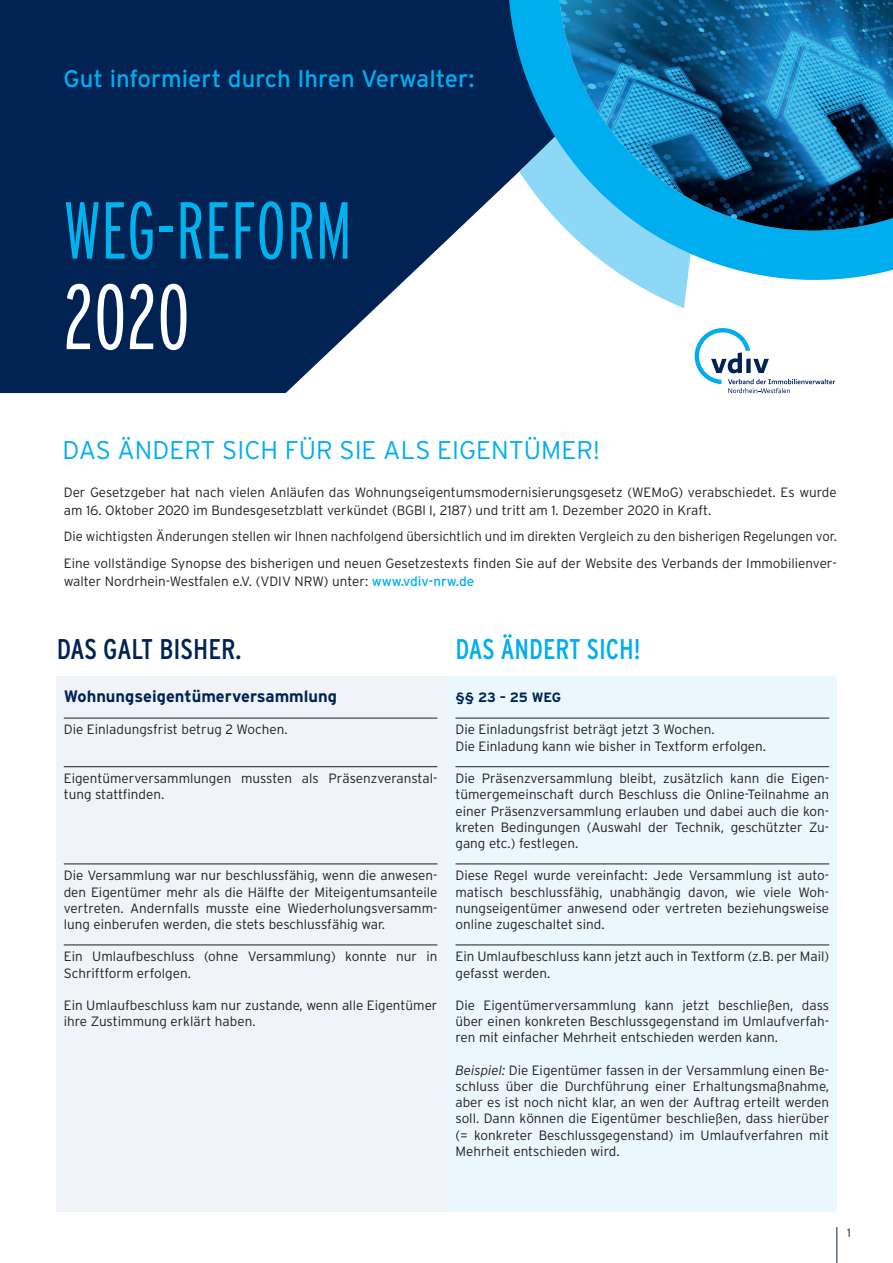
<style>
.page{position:relative;width:893px;height:1263px;background:#fff}
.page>*{position:absolute;margin:0;border:0;box-sizing:border-box;transform-origin:0 0}
.t1{font:300 extra-condensed 91.95px "Interstate";color:#fff}
.t2{font:300 extra-condensed 80.55px "Interstate";letter-spacing:.005em;color:#00b3ef}
.t3{font:condensed 28.5px "Interstate";color:#002354}
.t4{font:condensed 28.5px "Interstate";color:#00aeef}
.t5{font:300 25.65px "Interstate";color:#00aeef}
.t6{font:24px "Interstate";color:#00aeef}
.t7{font:700 16.5px "Interstate";color:#002354}
.t8{font:300 13.5px/16.2px "Interstate";color:#231f20}
.t9{font:700 13.5px "Interstate";letter-spacing:-.025em;color:#002354}
.t10{font:300 12px "Interstate";color:#231f20}
.s1{font-weight:400;color:#00aeef}
.s2{font-style:italic}
</style>
<div class="page">
<svg style="left:0;top:0;width:695px;height:393px;fill:#002354"></svg>
<svg style="left:519px;top:300px;width:172px;height:8px"></svg>
<svg style="left:501px;top:0;width:392px;height:300px"></svg>
<img style="left:560px;top:0;width:333px;height:231px">
<svg style="left:695px;top:328px;width:140px;height:65px"></svg>
<div style="left:446px;top:677px;width:391px;height:535px;background:#eaf7fd"></div>
<div style="left:56px;top:676px;width:390px;height:536px;background:#f0f3f7"></div>
<hr style="left:64px;top:718px;width:373px;height:1px;background:#231f20">
<hr style="left:64px;top:766px;width:373px;height:1px;background:#231f20">
<hr style="left:64px;top:864px;width:373px;height:1px;background:#231f20">
<hr style="left:64px;top:945px;width:373px;height:1px;background:#231f20">
<hr style="left:455px;top:718px;width:374px;height:1px;background:#231f20">
<hr style="left:455px;top:766px;width:374px;height:1px;background:#231f20">
<hr style="left:455px;top:864px;width:374px;height:1px;background:#231f20">
<hr style="left:455px;top:945px;width:374px;height:1px;background:#231f20">
<hr style="left:837px;top:1227px;width:1px;height:36px;background:#002354">
<h3 class="t6" style="left:64px;top:65px;width:412px">Gut informiert durch Ihren Verwalter:</h3>
<h2 class="t2" style="left:64px;top:185px;width:289px">WEG-REFORM</h2>
<h1 class="t1" style="left:64px;top:265px;width:128px">2020</h1>
<h3 class="t5" style="left:63px;top:436px;width:539px">DAS ÄNDERT SICH FÜR SIE ALS EIGENTÜMER!</h3>
<p class="t8" style="left:64px;top:483px;width:774px;line-height:18px">Der Gesetzgeber hat nach vielen Anläufen das Wohnungseigentumsmodernisierungsgesetz (WEMoG) verabschiedet. Es wurde am 16. Oktober 2020 im Bundesgesetzblatt verkündet (BGBl I, 2187) und tritt am 1. Dezember 2020 in Kraft.</p>
<p class="t8" style="left:64px;top:523px;width:775px;line-height:26.5px">Die wichtigsten Änderungen stellen wir Ihnen nachfolgend übersichtlich und im direkten Vergleich zu den bisherigen Regelungen vor.<br>Eine vollständige Synopse des bisherigen und neuen Gesetzestexts finden Sie auf der Website des Verbands der Immobilienver-</p>
<p class="t8" style="left:64px;top:573px;width:412px">walter Nordrhein-Westfalen e.V. (VDIV NRW) unter: <span class="s1">www.vdiv-nrw.de</span></p>
<h3 class="t3" style="left:57px;top:633px;width:187px">DAS GALT BISHER.</h3>
<h3 class="t4" style="left:455px;top:633px;width:187px">DAS ÄNDERT SICH!</h3>
<p class="t7" style="left:64px;top:687px;width:275px">Wohnungseigentümerversammlung</p>
<p class="t8" style="left:64px;top:721px;width:226px">Die Einladungsfrist betrug 2 Wochen.</p>
<p class="t8" style="left:64px;top:770px;width:375px">Eigentümerversammlungen mussten als Präsenzveranstal&shy;tung stattfinden.</p>
<p class="t9" style="left:455px;top:690px;width:107px">§§ 23 – 25 WEG</p>
<p class="t8" style="left:455px;top:721px;width:312px">Die Einladungsfrist beträgt jetzt 3 Wochen.<br>Die Einladung kann wie bisher in Textform erfolgen.</p>
<p class="t8" style="left:455px;top:770px;width:375px;text-align:justify">Die Präsenzversammlung bleibt, zusätzlich kann die Eigen&shy;tümergemeinschaft durch Beschluss die Online-Teilnahme an einer Präsenzversammlung erlauben und dabei auch die kon&shy;kreten Bedingungen (Auswahl der Technik, geschützter Zu&shy;gang etc.) festlegen.</p>
<p class="t8" style="left:455px;top:867px;width:375px;text-align:justify">Diese Regel wurde vereinfacht: Jede Versammlung ist auto&shy;matisch beschlussfähig, unabhängig davon, wie viele Woh&shy;nungseigentümer anwesend oder vertreten beziehungsweise online zugeschaltet sind.</p>
<p class="t8" style="left:455px;top:948px;width:375px">Ein Umlaufbeschluss kann jetzt auch in Textform (z.B. per Mail) gefasst werden.</p>
<p class="t8" style="left:455px;top:997px;width:375px;text-align:justify">Die Eigentümerversammlung kann jetzt beschließen, dass über einen konkreten Beschlussgegenstand im Umlaufverfah&shy;ren mit einfacher Mehrheit entschieden werden kann.</p>
<p class="t8" style="left:455px;top:1062px;width:375px;text-align:justify"><span class="s2">Beispiel:</span> Die Eigentümer fassen in der Versammlung einen Be&shy;schluss über die Durchführung einer Erhaltungsmaßnahme, aber es ist noch nicht klar, an wen der Auftrag erteilt werden soll. Dann können die Eigentümer beschließen, dass hierüber (= konkreter Beschlussgegenstand) im Umlaufverfahren mit Mehrheit entschieden wird.</p>
<p class="t8" style="left:64px;top:867px;width:375px;text-align:justify">Die Versammlung war nur beschlussfähig, wenn die anwesen&shy;den Eigentümer mehr als die Hälfte der Miteigentumsanteile vertreten. Andernfalls musste eine Wiederholungsversamm&shy;lung einberufen werden, die stets beschlussfähig war.</p>
<p class="t8" style="left:64px;top:948px;width:375px">Ein Umlaufbeschluss (ohne Versammlung) konnte nur in<br>Schriftform erfolgen.</p>
<p class="t8" style="left:64px;top:997px;width:375px">Ein Umlaufbeschluss kam nur zustande, wenn alle Eigentümer ihre Zustimmung erklärt haben.</p>
<p class="t10" style="left:847px;top:1226px;width:5px">1</p>
</div>
